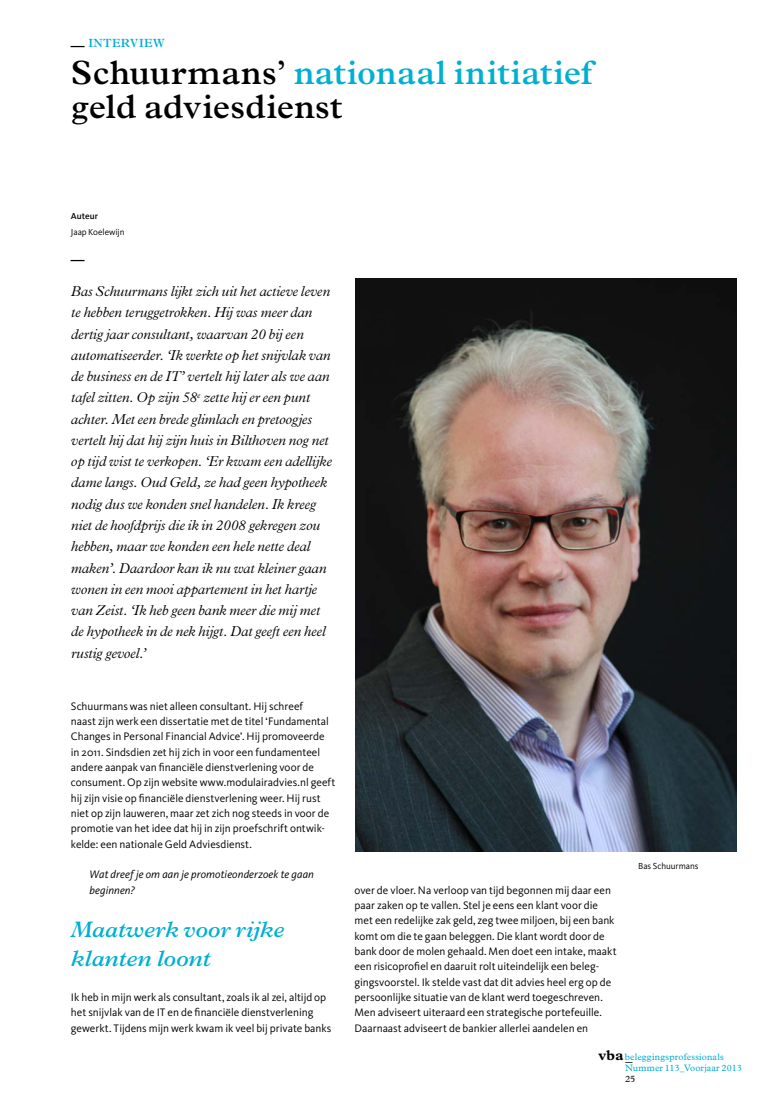
<style>
.page{position:relative;width:780px;height:1117px;background:#fff}
.page>*{position:absolute;margin:0;border:0;box-sizing:border-box;transform-origin:0 0}
.t1{font:600 33.75px/33.8px "Plantin";letter-spacing:.01em;color:#000}
.t2{font:italic 600 22.5px/28.4px "Plantin";letter-spacing:-.01em;color:#00afd1}
.t3{font:italic 300 14.38px/21.2px "Plantin";letter-spacing:-.005em;color:#000}
.t4{font:700 14.25px "Plantin";color:#000}
.t5{font:600 13.75px "Plantin";color:#000}
.t6{font:600 11.88px "Plantin";letter-spacing:.03em;color:#00afd1}
.t7{font:11.25px/15.2px "Kievit OT";color:#000}
.t8{font:italic 11.25px/15.2px "Kievit OT";letter-spacing:.01em;color:#000}
.t9{font:9.38px "Plantin";letter-spacing:.015em;color:#00afd1}
.t10{font:9.38px "Plantin";color:#000}
.t11{font:9px "Kievit OT";letter-spacing:-.005em;color:#000}
.t12{font:500 9px "Kievit OT";letter-spacing:.005em;color:#000}
.s1{font-size:13.75px;color:#000}
.s2{color:#00afd1}
.s3{font-weight:700;font-size:14.25px;color:#000}
</style>
<div class="page">
<img style="left:355px;top:279px;width:381px;height:571px">
<p class="t6" style="left:71px;top:36px;width:95px"><span class="s1">—</span> INTERVIEW</p>
<h1 class="t1" style="left:71px;top:56px;width:522px">Schuurmans’ <span class="s2">nationaal initiatief </span>geld adviesdienst</h1>
<p class="t12" style="left:71px;top:211px;width:29px">Auteur</p>
<p class="t11" style="left:71px;top:226px;width:55px">Jaap Koelewijn</p>
<p class="t5" style="left:71px;top:251px;width:15px">—</p>
<p class="t3" style="left:71px;top:281px;width:262px">Bas Schuurmans lijkt zich uit het actieve leven te hebben teruggetrokken. Hij was meer dan dertig jaar consultant, waarvan 20 bij een automatiseerder. ‘Ik werkte op het snijvlak van de business en de IT’ vertelt hij later als we aan tafel zitten. Op zijn 58<sup>e</sup> zette hij er een punt achter. Met een brede glimlach en pretoogjes vertelt hij dat hij zijn huis in Bilthoven nog net op tijd wist te verkopen. ‘Er kwam een adellijke dame langs. Oud Geld, ze had geen hypotheek nodig dus we konden snel handelen. Ik kreeg niet de hoofdprijs die ik in 2008 gekregen zou hebben, maar we konden een hele nette deal maken’. Daardoor kan ik nu wat kleiner gaan wonen in een mooi appartement in het hartje van Zeist. ‘Ik heb geen bank meer die mij met de hypotheek in de nek hijgt. Dat geeft een heel rustig gevoel.’</p>
<p class="t7" style="left:71px;top:698px;width:266px">Schuurmans was niet alleen consultant. Hij schreef<br>naast zijn werk een dissertatie met de titel ‘Fundamental Changes in Personal Financial Advice’. Hij promoveerde in 2011. Sindsdien zet hij zich in voor een fundamenteel andere aanpak van financiële dienstverlening voor de consument. Op zijn website www.modulairadvies.nl geeft hij zijn visie op financiële dienstverlening weer. Hij rust niet op zijn lauweren, maar zet zich nog steeds in voor de promotie van het idee dat hij in zijn proefschrift ontwik&shy;kelde: een nationale Geld Adviesdienst.</p>
<p class="t8" style="left:89px;top:866px;width:226px">Wat dreef je om aan je promotieonderzoek te gaan beginnen?</p>
<h2 class="t2" style="left:71px;top:915px;width:215px">Maatwerk voor rijke klanten loont</h2>
<p class="t7" style="left:71px;top:989px;width:262px">Ik heb in mijn werk als consultant, zoals ik al zei, altijd op het snijvlak van de IT en de financiële dienstverlening gewerkt. Tijdens mijn werk kwam ik veel bij private banks</p>
<p class="t7" style="left:354px;top:882px;width:263px">over de vloer. Na verloop van tijd begonnen mij daar een paar zaken op te vallen. Stel je eens een klant voor die met een redelijke zak geld, zeg twee miljoen, bij een bank komt om die te gaan beleggen. Die klant wordt door de bank door de molen gehaald. Men doet een intake, maakt een risicoprofiel en daaruit rolt uiteindelijk een beleg&shy;gingsvoorstel. Ik stelde vast dat dit advies heel erg op de persoonlijke situatie van de klant werd toegeschreven.<br>Men adviseert uiteraard een strategische portefeuille.<br>Daarnaast adviseert de bankier allerlei aandelen en</p>
<p class="t11" style="left:638px;top:860px;width:62px">Bas Schuurmans</p>
<p class="t9" style="left:598px;top:1051px;width:127px"><span class="s3">vba</span>beleggingsprofessionals</p>
<p class="t4" style="left:625px;top:1047px;width:9px">_</p>
<p class="t9" style="left:625px;top:1062px;width:118px">Nummer 113_Voorjaar 2013</p>
<p class="t10" style="left:625px;top:1073px;width:12px">25</p>
</div>
